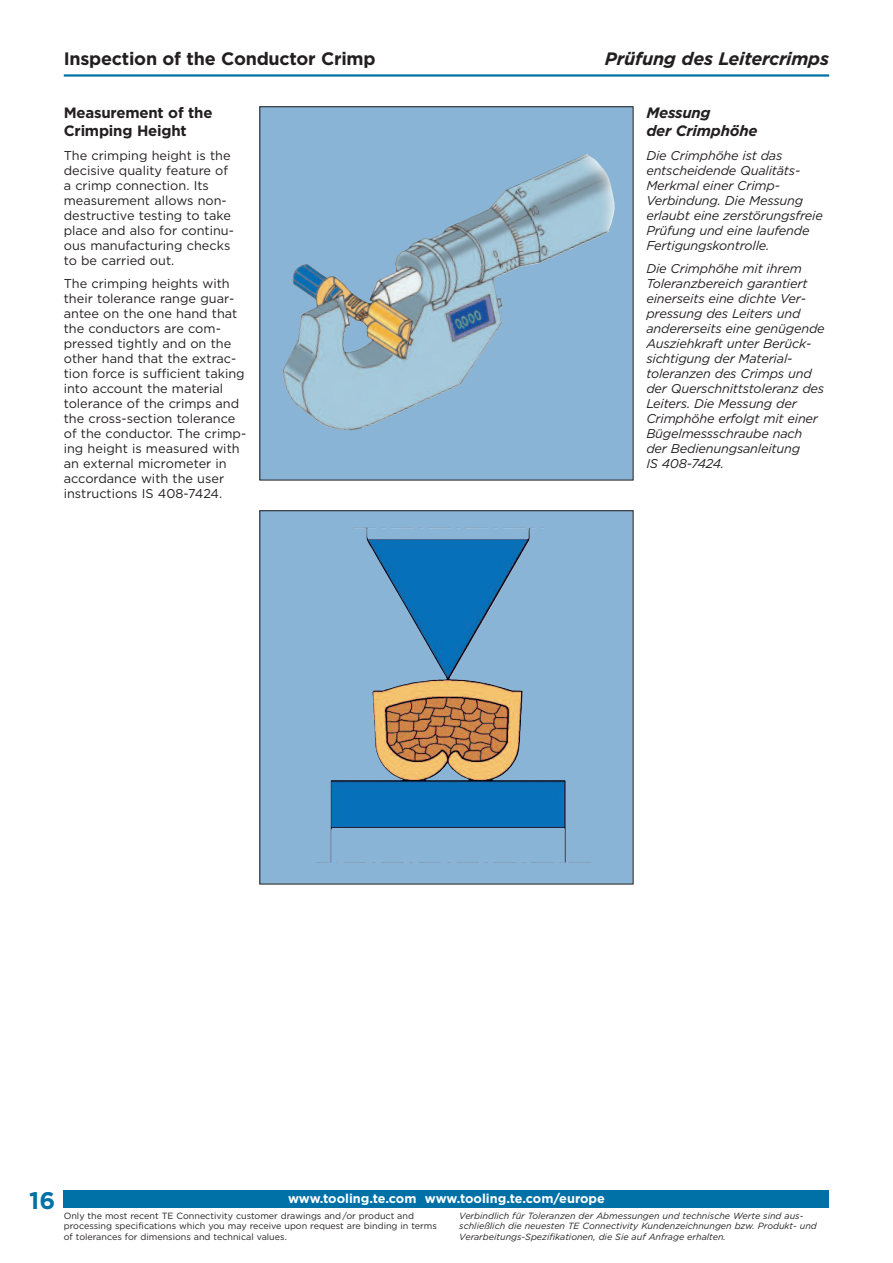
<style>
.page{position:relative;width:893px;height:1263px;background:#fff}
.page>*{position:absolute;margin:0;border:0;box-sizing:border-box;transform-origin:0 0}
.t1{font:700 24px "Gotham";color:#0071a7}
.t2{font:700 18px "Gotham";letter-spacing:-.015em;color:#231f20}
.t3{font:italic 700 18px "Gotham";letter-spacing:-.015em;color:#231f20}
.t4{font:700 15px/18px "Gotham";letter-spacing:-.015em;color:#231f20}
.t5{font:italic 700 15px/18px "Gotham";letter-spacing:-.015em;color:#231f20}
.t6{font:12.75px/15px "Gotham";color:#231f20}
.t7{font:italic 12.75px/15px "Gotham";letter-spacing:-.015em;color:#231f20}
.t8{font:700 12.75px "Gotham";color:#fff}
.t9{font:italic 9px/10.5px "Gotham";color:#231f20}
.t10{font:9px/10.5px "Gotham";color:#231f20}
</style>
<div class="page">
<hr style="left:64px;top:74px;width:765px;height:3px;background:#0071a7">
<div style="left:260px;top:107px;width:373px;height:373px;background:#8ab4d5"></div>
<img style="left:283px;top:154px;width:332px;height:276px">
<div style="left:260px;top:511px;width:373px;height:373px;background:#8ab4d5"></div>
<img style="left:331px;top:528px;width:235px;height:334px">
<div style="left:64px;top:1190px;width:765px;height:17px;background:#0071a7"></div>
<h2 class="t2" style="left:64px;top:53px;width:313px">Inspection of the Conductor Crimp</h2>
<h2 class="t3" style="left:605px;top:53px;width:226px">Prüfung des Leitercrimps</h2>
<p class="t4" style="left:64px;top:105px;width:150px">Measurement of the<br>Crimping Height</p>
<p class="t6" style="left:64px;top:149px;width:172px">The crimping height is the decisive quality feature of a crimp connection. Its measurement allows non&shy;destructive testing to take place and also for continu&shy;ous manufacturing checks to be carried out.</p>
<p class="t6" style="left:64px;top:277px;width:184px">The crimping heights with their tolerance range guar&shy;antee on the one hand that the conductors are com&shy;pressed tightly and on the other hand that the extrac&shy;tion force is sufficient taking into account the material tolerance of the crimps and the cross-section tolerance of the conductor. The crimp&shy;ing height is measured with an external micrometer in accordance with the user instructions IS 408-7424.</p>
<p class="t5" style="left:646px;top:105px;width:113px">Messung<br>der Crimphöhe</p>
<p class="t7" style="left:646px;top:149px;width:178px">Die Crimphöhe ist das entscheidende Qualitäts-<br>Merkmal einer Crimp-<br>Verbindung. Die Messung erlaubt eine zerstörungsfreie<br>Prüfung und eine laufende<br>Fertigungskontrolle.</p>
<p class="t7" style="left:646px;top:262px;width:180px">Die Crimphöhe mit ihrem<br>Toleranzbereich garantiert einerseits eine dichte Ver&shy;pressung des Leiters und andererseits eine genügende<br>Ausziehkraft unter Berück&shy;sichtigung der Material&shy;toleranzen des Crimps und der Querschnittstoleranz des<br>Leiters. Die Messung der<br>Crimphöhe erfolgt mit einer<br>Bügelmessschraube nach der Bedienungsanleitung<br>IS 408-7424.</p>
<h1 class="t1" style="left:29px;top:1192px;width:28px">16</h1>
<p class="t8" style="left:288px;top:1194px;width:319px">www.tooling.te.com www.tooling.te.com/europe</p>
<p class="t10" style="left:64px;top:1211px;width:375px">Only the most recent TE Connectivity customer drawings and/or product and processing specifications which you may receive upon request are binding in terms of tolerances for dimensions and technical values.</p>
<p class="t9" style="left:459px;top:1211px;width:359px">Verbindlich für Toleranzen der Abmessungen und technische Werte sind aus&shy;schließlich die neuesten TE Connectivity Kundenzeichnungen bzw. Produkt- und<br>Verarbeitungs-Spezifikationen, die Sie auf Anfrage erhalten.</p>
</div>
